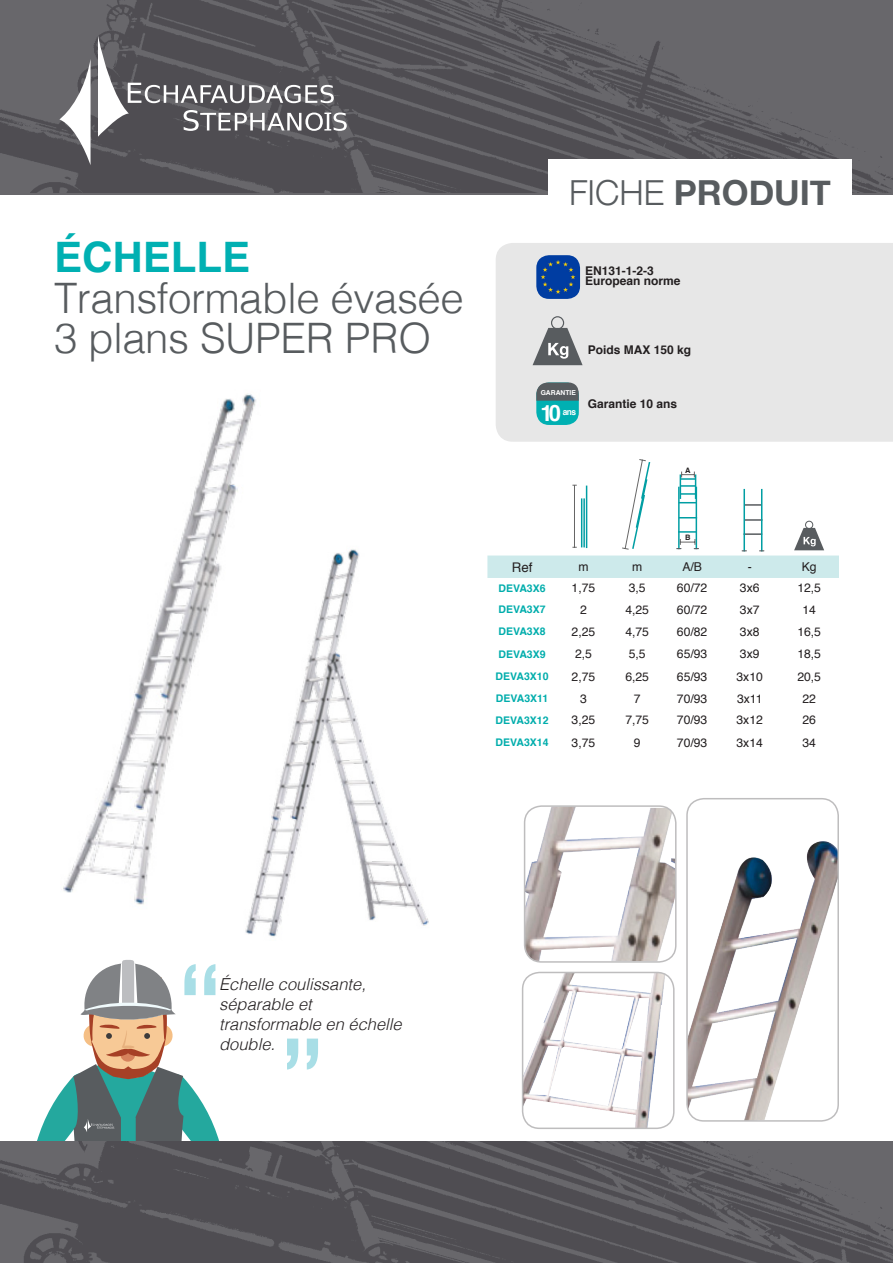
<style>
.page{position:relative;width:893px;height:1263px;background:#fff}
.page>*{position:absolute;margin:0;border:0;box-sizing:border-box;transform-origin:0 0}
.t1{font:300 42px/40.5px "Helvetica";letter-spacing:-.01em;color:#585c5f}
.t2{font:700 42px "Helvetica";color:#00b0b2}
.t3{font:700 34.5px "Helvetica Neue";color:#585c5f}
.t4{font:700 22.5px "Helvetica";color:#fff}
.t5{font:italic 300 16.5px/19.8px "Helvetica";color:#231f20}
.t6{font:13.35px "Helvetica";color:#231f20}
.t7{font:12.15px "Helvetica";color:#231f20}
.t8{font:700 12px "Helvetica";color:#231f20}
.t9{font:700 10.5px "Helvetica";color:#00adac}
.t10{font:700 9px "Helvetica";color:#fff;scale:.93 1}
.t11{font:700 7.5px "Helvetica";color:#231f20}
.t12{font:700 6.75px "Helvetica";color:#fff}
.s1{font-weight:300}
</style>
<div class="page">
<svg style="left:0;top:0;width:893px;height:195px;background:#5c5b5f"></svg>
<svg style="left:59px;top:59px;width:32px;height:106px"></svg>
<svg style="left:98px;top:36px;width:249px;height:101px;background:#6c6a6e"></svg>
<div style="left:548px;top:159px;width:304px;height:71px;background:#fff"></div>
<div style="left:496px;top:243px;width:397px;height:199px;background:#e7e7e7"></div>
<div style="left:551px;top:316px;width:13px;height:14px;border:1px solid #585c5f;border-radius:50%"></div>
<svg style="left:533px;top:328px;width:50px;height:37px;background:#919395"></svg>
<div style="left:536px;top:382px;width:43px;height:43px;background:#00b0b2;border-radius:13px"></div>
<svg style="left:536px;top:381px;width:43px;height:20px"></svg>
<svg style="left:287px;top:1038px;width:11px;height:31px"></svg>
<svg style="left:307px;top:1038px;width:11px;height:31px"></svg>
<svg style="left:37px;top:960px;width:182px;height:181px"></svg>
<img style="left:689px;top:799px;width:149px;height:320px">
<div style="left:686px;top:798px;width:153px;height:324px;border:2px solid #bebdbe;border-radius:17px"></div>
<img style="left:536px;top:255px;width:44px;height:44px">
<svg style="left:0;top:1141px;width:893px;height:122px;background:#57555a"></svg>
<img style="left:63px;top:393px;width:193px;height:512px">
<img style="left:213px;top:533px;width:216px;height:404px">
<img style="left:523px;top:972px;width:149px;height:156px">
<div style="left:522px;top:972px;width:153px;height:157px;border:2px solid #bebdbe;border-radius:17px"></div>
<img style="left:525px;top:806px;width:151px;height:154px">
<div style="left:524px;top:805px;width:152px;height:158px;border:2px solid #bebdbe;border-radius:17px"></div>
<svg style="left:487px;top:459px;width:352px;height:119px"></svg>
<hr style="left:583px;top:498px;width:2px;height:49px;background:#009ea3">
<hr style="left:586px;top:486px;width:1px;height:62px;background:#009ea3">
<hr style="left:581px;top:498px;width:1px;height:49px;background:#009ea3">
<p class="t2" style="left:54px;top:224px;width:198px">ÉCHELLE</p>
<p class="t1" style="left:54px;top:275px;width:411px">Transformable évasée<br>3 plans SUPER PRO</p>
<p class="t3" style="left:569px;top:166px;width:263px"><span class="s1">FICHE</span> PRODUIT</p>
<p class="t8" style="left:585px;top:261px;width:70px">EN131-1-2-3</p>
<p class="t8" style="left:585px;top:271px;width:97px">European norme</p>
<p class="t8" style="left:588px;top:340px;width:105px">Poids MAX 150 kg</p>
<p class="t12" style="left:541px;top:387px;width:37px">GARANTIE</p>
<p class="t4" style="left:540px;top:394px;width:22px">10</p>
<p class="t10" style="left:563px;top:405px;width:16px">ans</p>
<p class="t8" style="left:588px;top:394px;width:91px">Garantie 10 ans</p>
<p class="t11" style="left:685px;top:464px;width:7px">A</p>
<p class="t11" style="left:685px;top:531px;width:7px">B</p>
<p class="t6" style="left:512px;top:557px;width:22px">Ref</p>
<p class="t7" style="left:578px;top:558px;width:12px">m</p>
<p class="t7" style="left:632px;top:558px;width:12px">m</p>
<p class="t7" style="left:682px;top:558px;width:21px">A/B</p>
<p class="t7" style="left:748px;top:558px;width:6px">-</p>
<p class="t7" style="left:802px;top:558px;width:16px">Kg</p>
<p class="t9" style="left:499px;top:580px;width:49px">DEVA3X6</p>
<p class="t7" style="left:572px;top:579px;width:25px">1,75</p>
<p class="t7" style="left:629px;top:579px;width:18px">3,5</p>
<p class="t7" style="left:677px;top:579px;width:32px">60/72</p>
<p class="t7" style="left:740px;top:579px;width:21px">3x6</p>
<p class="t7" style="left:797px;top:579px;width:25px">12,5</p>
<p class="t9" style="left:499px;top:601px;width:49px">DEVA3X7</p>
<p class="t7" style="left:580px;top:600px;width:8px">2</p>
<p class="t7" style="left:625px;top:600px;width:25px">4,25</p>
<p class="t7" style="left:677px;top:600px;width:32px">60/72</p>
<p class="t7" style="left:740px;top:600px;width:21px">3x7</p>
<p class="t7" style="left:802px;top:600px;width:15px">14</p>
<p class="t9" style="left:499px;top:623px;width:49px">DEVA3X8</p>
<p class="t7" style="left:572px;top:622px;width:25px">2,25</p>
<p class="t7" style="left:625px;top:622px;width:25px">4,75</p>
<p class="t7" style="left:677px;top:622px;width:32px">60/82</p>
<p class="t7" style="left:740px;top:622px;width:21px">3x8</p>
<p class="t7" style="left:797px;top:622px;width:25px">16,5</p>
<p class="t9" style="left:499px;top:646px;width:49px">DEVA3X9</p>
<p class="t7" style="left:575px;top:645px;width:18px">2,5</p>
<p class="t7" style="left:629px;top:645px;width:18px">5,5</p>
<p class="t7" style="left:677px;top:645px;width:32px">65/93</p>
<p class="t7" style="left:740px;top:645px;width:21px">3x9</p>
<p class="t7" style="left:797px;top:645px;width:25px">18,5</p>
<p class="t9" style="left:496px;top:668px;width:54px">DEVA3X10</p>
<p class="t7" style="left:572px;top:667px;width:25px">2,75</p>
<p class="t7" style="left:625px;top:667px;width:25px">6,25</p>
<p class="t7" style="left:677px;top:667px;width:32px">65/93</p>
<p class="t7" style="left:736px;top:667px;width:28px">3x10</p>
<p class="t7" style="left:797px;top:667px;width:25px">20,5</p>
<p class="t9" style="left:496px;top:690px;width:54px">DEVA3X11</p>
<p class="t7" style="left:580px;top:689px;width:8px">3</p>
<p class="t7" style="left:634px;top:689px;width:8px">7</p>
<p class="t7" style="left:677px;top:689px;width:32px">70/93</p>
<p class="t7" style="left:737px;top:689px;width:27px">3x11</p>
<p class="t7" style="left:802px;top:689px;width:15px">22</p>
<p class="t9" style="left:496px;top:711px;width:54px">DEVA3X12</p>
<p class="t7" style="left:572px;top:711px;width:25px">3,25</p>
<p class="t7" style="left:625px;top:711px;width:25px">7,75</p>
<p class="t7" style="left:677px;top:711px;width:32px">70/93</p>
<p class="t7" style="left:736px;top:711px;width:28px">3x12</p>
<p class="t7" style="left:802px;top:711px;width:15px">26</p>
<p class="t9" style="left:496px;top:734px;width:54px">DEVA3X14</p>
<p class="t7" style="left:572px;top:733px;width:25px">3,75</p>
<p class="t7" style="left:634px;top:733px;width:8px">9</p>
<p class="t7" style="left:677px;top:733px;width:32px">70/93</p>
<p class="t7" style="left:736px;top:733px;width:28px">3x14</p>
<p class="t7" style="left:802px;top:733px;width:15px">34</p>
<p class="t5" style="left:219px;top:973px;width:184px">Échelle coulissante, séparable et transformable en échelle double.</p>
</div>
